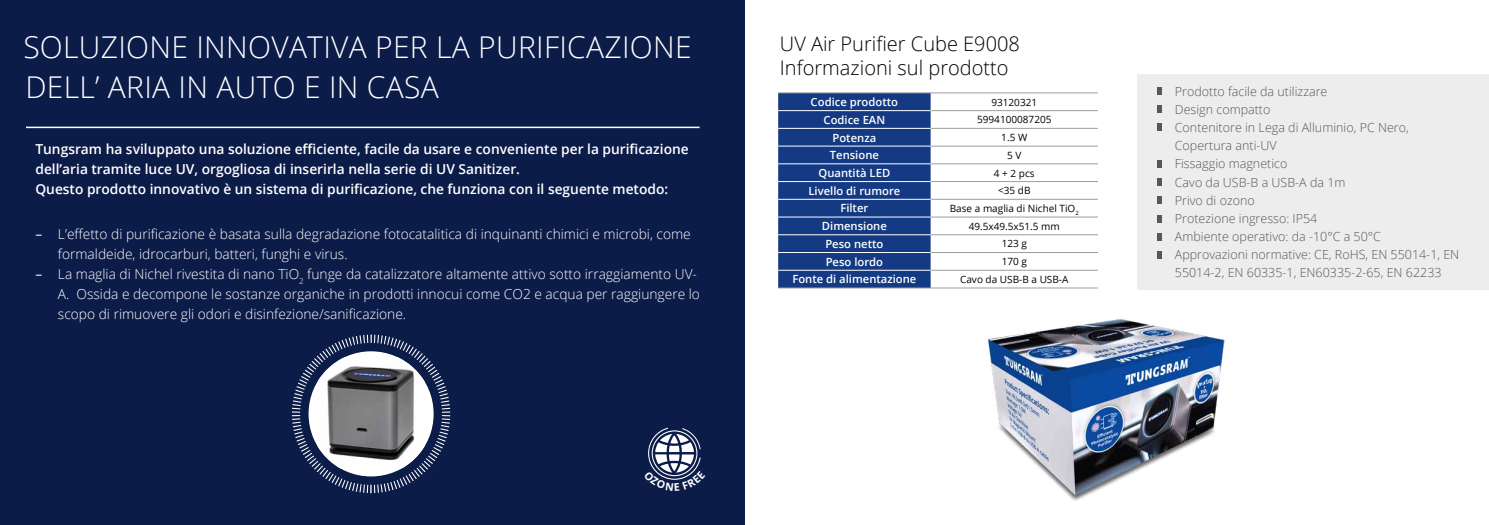
<style>
.page{position:relative;width:1489px;height:525px;background:#fff}
.page>*{position:absolute;margin:0;border:0;box-sizing:border-box;transform-origin:0 0}
.t1{font:300 30px/40px "Open Sans";letter-spacing:.01em;color:#fff}
.t2{font:300 20px/24px "Open Sans";color:#000}
.t3{font:300 13.75px/20px "Open Sans";color:#fff}
.t4{font:600 13.75px/20px "Open Sans";color:#fff}
.t5{font:300 12.5px/18.1px "Open Sans";color:#575756}
.t6{font:600 11.25px "Open Sans";color:#fff}
.t7{font:10px "Open Sans";color:#000}
.s1{font-weight:400}
</style>
<div class="page">
<div style="left:0;top:0;width:744px;height:524px;background:#0c1c49"></div>
<div style="left:1137px;top:74px;width:351px;height:216px;background:#ededed"></div>
<div style="left:778px;top:93px;width:152px;height:194px;background:#143a84"></div>
<hr style="left:778px;top:92px;width:152px;height:1px;background:#9d9d9c">
<hr style="left:930px;top:92px;width:167px;height:1px;background:#9d9d9c">
<hr style="left:930px;top:110px;width:167px;height:1px;background:#9d9d9c">
<hr style="left:930px;top:128px;width:167px;height:1px;background:#9d9d9c">
<hr style="left:930px;top:146px;width:167px;height:1px;background:#9d9d9c">
<hr style="left:930px;top:163px;width:167px;height:1px;background:#9d9d9c">
<hr style="left:930px;top:181px;width:167px;height:1px;background:#9d9d9c">
<hr style="left:930px;top:199px;width:167px;height:1px;background:#9d9d9c">
<hr style="left:930px;top:216px;width:167px;height:1px;background:#9d9d9c">
<hr style="left:930px;top:234px;width:167px;height:1px;background:#9d9d9c">
<hr style="left:930px;top:252px;width:167px;height:1px;background:#9d9d9c">
<hr style="left:930px;top:270px;width:167px;height:1px;background:#9d9d9c">
<hr style="left:778px;top:287px;width:152px;height:1px;background:#9d9d9c">
<hr style="left:930px;top:287px;width:167px;height:1px;background:#9d9d9c">
<hr style="left:778px;top:110px;width:152px;height:1px;background:#fff">
<hr style="left:778px;top:128px;width:152px;height:1px;background:#fff">
<hr style="left:778px;top:146px;width:152px;height:1px;background:#fff">
<hr style="left:778px;top:163px;width:152px;height:1px;background:#fff">
<hr style="left:778px;top:181px;width:152px;height:1px;background:#fff">
<hr style="left:778px;top:199px;width:152px;height:1px;background:#fff">
<hr style="left:778px;top:216px;width:152px;height:1px;background:#fff">
<hr style="left:778px;top:234px;width:152px;height:1px;background:#fff">
<hr style="left:778px;top:252px;width:152px;height:1px;background:#fff">
<hr style="left:778px;top:270px;width:152px;height:1px;background:#fff">
<svg style="left:292px;top:334px;width:158px;height:159px"></svg>
<div style="left:308px;top:351px;width:125px;height:125px;background:#fff;border-radius:50%"></div>
<img style="left:318px;top:357px;width:106px;height:111px">
<hr style="left:26px;top:126px;width:673px;height:2px;background:#fff">
<img style="left:964px;top:251px;width:261px;height:250px">
<svg style="left:1157px;top:87px;width:4px;height:8px"></svg>
<svg style="left:1157px;top:105px;width:4px;height:8px"></svg>
<svg style="left:1157px;top:123px;width:4px;height:8px"></svg>
<svg style="left:1157px;top:160px;width:4px;height:7px"></svg>
<svg style="left:1157px;top:178px;width:4px;height:8px"></svg>
<svg style="left:1157px;top:196px;width:4px;height:8px"></svg>
<svg style="left:1157px;top:215px;width:4px;height:7px"></svg>
<svg style="left:1157px;top:233px;width:4px;height:7px"></svg>
<svg style="left:1157px;top:251px;width:4px;height:7px"></svg>
<svg style="left:648px;top:427px;width:53px;height:53px"></svg>
<h1 class="t1" style="left:23px;top:27px;width:670px">SOLUZIONE INNOVATIVA PER LA PURIFICAZIONE<br>DELL’ ARIA IN AUTO E IN CASA</h1>
<p class="t4" style="left:35px;top:138px;width:654px">Tungsram ha sviluppato una soluzione efficiente, facile da usare e conveniente per la purificazione dell’aria tramite luce UV, orgogliosa di inserirla nella serie di UV Sanitizer.<br>Questo prodotto innovativo è un sistema di purificazione, che funziona con il seguente metodo:</p>
<p class="t3" style="left:58px;top:223px;width:634px;text-indent:-22px"><span class="s1">–</span> L’effetto di purificazione è basata sulla degradazione fotocatalitica di inquinanti chimici e microbi, come formaldeide, idrocarburi, batteri, funghi e virus.</p>
<p class="t3" style="left:58px;top:263px;width:643px;text-indent:-23px"><span class="s1">–</span> La maglia di Nichel rivestita di nano TiO<sub>2</sub> funge da catalizzatore altamente attivo sotto irraggiamento UV-<br>A. Ossida e decompone le sostanze organiche in prodotti innocui come CO2 e acqua per raggiungere lo scopo di rimuovere gli odori e disinfezione/sanificazione.</p>
<h2 class="t2" style="left:780px;top:31px;width:241px">UV Air Purifier Cube E9008<br>Informazioni sul prodotto</h2>
<p class="t6" style="left:810px;top:94px;width:89px">Codice prodotto</p>
<p class="t7" style="left:991px;top:95px;width:47px">93120321</p>
<p class="t6" style="left:823px;top:112px;width:63px">Codice EAN</p>
<p class="t7" style="left:977px;top:113px;width:76px">5994100087205</p>
<p class="t6" style="left:832px;top:130px;width:45px">Potenza</p>
<p class="t7" style="left:1001px;top:130px;width:27px">1.5 W</p>
<p class="t6" style="left:829px;top:147px;width:51px">Tensione</p>
<p class="t7" style="left:1007px;top:148px;width:16px">5 V</p>
<p class="t6" style="left:818px;top:165px;width:73px">Quantità LED</p>
<p class="t7" style="left:993px;top:166px;width:42px">4 + 2 pcs</p>
<p class="t6" style="left:808px;top:183px;width:93px">Livello di rumore</p>
<p class="t7" style="left:998px;top:184px;width:34px">&lt;35 dB</p>
<p class="t6" style="left:840px;top:200px;width:30px">Filter</p>
<p class="t7" style="left:949px;top:201px;width:130px">Base a maglia di Nichel TiO<sub>2</sub></p>
<p class="t6" style="left:821px;top:218px;width:66px">Dimensione</p>
<p class="t7" style="left:968px;top:219px;width:93px">49.5x49.5x51.5 mm</p>
<p class="t6" style="left:825px;top:236px;width:60px">Peso netto</p>
<p class="t7" style="left:1001px;top:237px;width:27px">123 g</p>
<p class="t6" style="left:825px;top:254px;width:59px">Peso lordo</p>
<p class="t7" style="left:1001px;top:254px;width:27px">170 g</p>
<p class="t6" style="left:792px;top:271px;width:126px">Fonte di alimentazione</p>
<p class="t7" style="left:960px;top:272px;width:110px">Cavo da USB-B a USB-A</p>
<p class="t5" style="left:1157px;top:82px;width:172px">• Prodotto facile da utilizzare</p>
<p class="t5" style="left:1157px;top:100px;width:115px">• Design compatto</p>
<p class="t5" style="left:1174px;top:118px;width:235px;text-indent:-18px">• Contenitore in Lega di Alluminio, PC Nero,<br>Copertura anti-UV</p>
<p class="t5" style="left:1157px;top:154px;width:132px">• Fissaggio magnetico</p>
<p class="t5" style="left:1157px;top:172px;width:190px">• Cavo da USB-B a USB-A da 1m</p>
<p class="t5" style="left:1157px;top:190px;width:99px">• Privo di ozono</p>
<p class="t5" style="left:1157px;top:209px;width:162px">• Protezione ingresso: IP54</p>
<p class="t5" style="left:1157px;top:227px;width:225px">• Ambiente operativo: da -10°C a 50°C</p>
<p class="t5" style="left:1157px;top:245px;width:304px;text-align:center">• Approvazioni normative: CE, RoHS, EN 55014-1, EN<br>55014-2, EN 60335-1, EN60335-2-65, EN 62233</p>
</div>
